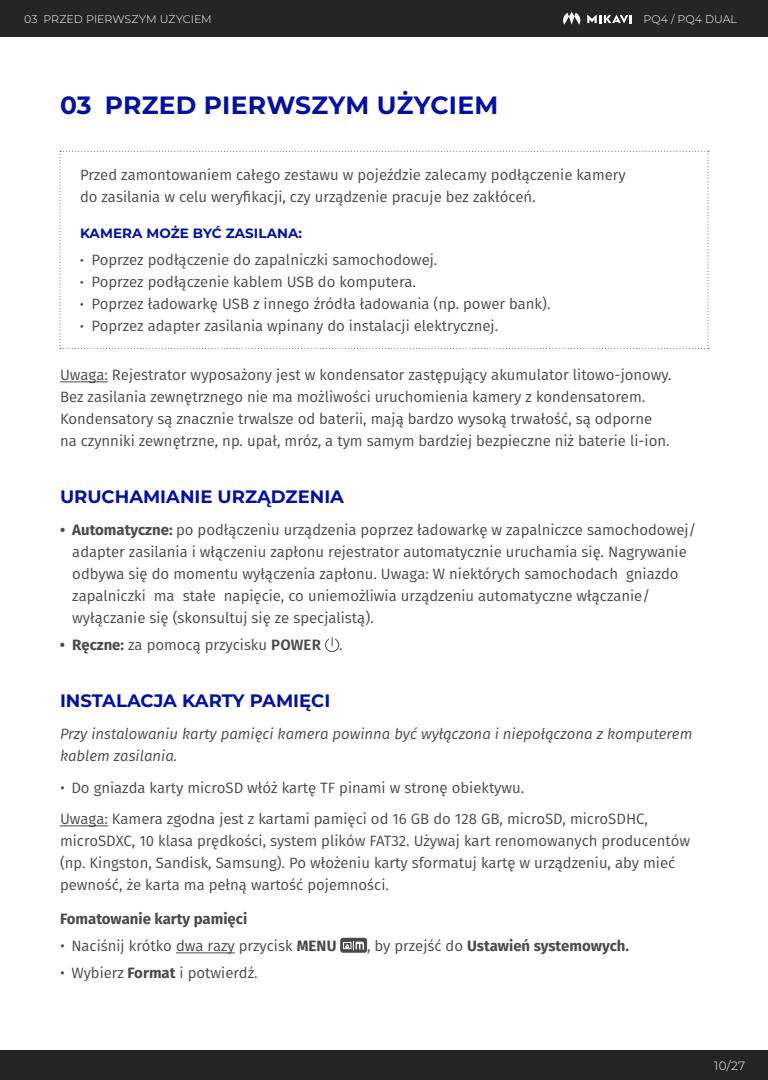
<style>
.page{position:relative;width:768px;height:1080px;background:#fff}
.page>*{position:absolute;margin:0;border:0;box-sizing:border-box;transform-origin:0 0}
.t1{font:700 25px "Montserrat";letter-spacing:.01em;color:#00109f}
.t2{font:700 18px "Montserrat";color:#00109f}
.t3{font:15px/22px "Fira Sans";color:#4a4a49}
.t4{font:italic 15px/22px "Fira Sans";color:#4a4a49}
.t5{font:700 15px "Fira Sans";color:#4a4a49}
.t6{font:700 13.5px "Montserrat";letter-spacing:.005em;color:#00109f}
.t7{font:300 12px "Montserrat";color:#fff}
.t8{font:300 11px "Montserrat";color:#fff}
.s1{font-weight:700}
.s2{font-weight:600}
.s3{font-weight:400}
</style>
<div class="page">
<div style="left:0;top:0;width:768px;height:36px;background:#252525"></div>
<svg style="left:563px;top:12px;width:17px;height:13px"></svg>
<svg style="left:587px;top:15px;width:45px;height:8px"></svg>
<div style="left:0;top:1050px;width:768px;height:30px;background:#252525"></div>
<svg style="left:60px;top:151px;width:649px;height:198px"></svg>
<hr style="left:60px;top:381px;width:48px;height:1px;background:#4a4a49">
<hr style="left:60px;top:825px;width:48px;height:1px;background:#4a4a49">
<hr style="left:176px;top:952px;width:59px;height:1px;background:#4a4a49">
<div style="left:325px;top:638px;width:14px;height:14px;border:1px solid #4a4a49;border-radius:50%"></div>
<svg style="left:329px;top:637px;width:6px;height:10px"></svg>
<div style="left:340px;top:938px;width:27px;height:15px;background:#4a4a49;border-radius:3px"></div>
<svg style="left:343px;top:941px;width:21px;height:10px"></svg>
<p class="t8" style="left:24px;top:12px;width:189px">03 PRZED PIERWSZYM UŻYCIEM</p>
<h1 class="t1" style="left:60px;top:87px;width:440px">03 PRZED PIERWSZYM UŻYCIEM</h1>
<p class="t8" style="left:643px;top:12px;width:95px">PQ4 / PQ4 DUAL</p>
<p class="t3" style="left:80px;top:164px;width:547px">Przed zamontowaniem całego zestawu w pojeździe zalecamy podłączenie kamery do zasilania w celu weryfikacji, czy urządzenie pracuje bez zakłóceń.</p>
<p class="t6" style="left:80px;top:224px;width:224px">KAMERA MOŻE BYĆ ZASILANA:</p>
<p class="t3" style="left:80px;top:249px;width:471px"><span class="s1">∙</span> Poprzez podłączenie do zapalniczki samochodowej.<br><span class="s1">∙</span> Poprzez podłączenie kablem USB do komputera.<br><span class="s1">∙</span> Poprzez ładowarkę USB z innego źródła ładowania (np. power bank). <span class="s1">∙</span> Poprzez adapter zasilania wpinany do instalacji elektrycznej.</p>
<p class="t3" style="left:60px;top:364px;width:612px">Uwaga: Rejestrator wyposażony jest w kondensator zastępujący akumulator litowo-jonowy.<br>Bez zasilania zewnętrznego nie ma możliwości uruchomienia kamery z kondensatorem.<br>Kondensatory są znacznie trwalsze od baterii, mają bardzo wysoką trwałość, są odporne na czynniki zewnętrzne, np. upał, mróz, a tym samym bardziej bezpieczne niż baterie li-ion.</p>
<p class="t2" style="left:60px;top:484px;width:286px">URUCHAMIANIE URZĄDZENIA</p>
<p class="t3" style="left:72px;top:519px;width:626px;text-indent:-12px"><span class="s1">• Automatyczne:</span> po podłączeniu urządzenia poprzez ładowarkę w zapalniczce samochodowej/ adapter zasilania i włączeniu zapłonu rejestrator automatycznie uruchamia się. Nagrywanie odbywa się do momentu wyłączenia zapłonu. Uwaga: W niektórych samochodach gniazdo zapalniczki ma stałe napięcie, co uniemożliwia urządzeniu automatyczne włączanie/ wyłączanie się (skonsultuj się ze specjalistą).</p>
<p class="t3" style="left:60px;top:634px;width:283px"><span class="s1">• Ręczne:</span> za pomocą przycisku <span class="s2">POWER</span> .</p>
<p class="t2" style="left:60px;top:688px;width:272px">INSTALACJA KARTY PAMIĘCI</p>
<p class="t4" style="left:60px;top:723px;width:634px">Przy instalowaniu karty pamięci kamera powinna być wyłączona i niepołączona z komputerem kablem zasilania.</p>
<p class="t3" style="left:60px;top:772px;width:590px;line-height:31px">• Do gniazda karty microSD włóż kartę TF pinami w stronę obiektywu.<br>Uwaga: Kamera zgodna jest z kartami pamięci od 16 GB do 128 GB, microSD, microSDHC,</p>
<p class="t3" style="left:60px;top:830px;width:632px">microSDXC, 10 klasa prędkości, system plików FAT32. Używaj kart renomowanych producentów (np. Kingston, Sandisk, Samsung). Po włożeniu karty sformatuj kartę w urządzeniu, aby mieć pewność, że karta ma pełną wartość pojemności.</p>
<p class="t5" style="left:60px;top:907px;width:189px">Fomatowanie karty pamięci</p>
<p class="t3" style="left:60px;top:935px;width:278px">• Naciśnij krótko dwa razy przycisk <span class="s1">MENU</span></p>
<p class="t5" style="left:367px;top:934px;width:264px"><span class="s3">, by przejść do</span> Ustawień systemowych.</p>
<p class="t3" style="left:60px;top:962px;width:198px">• Wybierz <span class="s1">Format</span> i potwierdź.</p>
<p class="t7" style="left:714px;top:1057px;width:32px">10/27</p>
</div>
